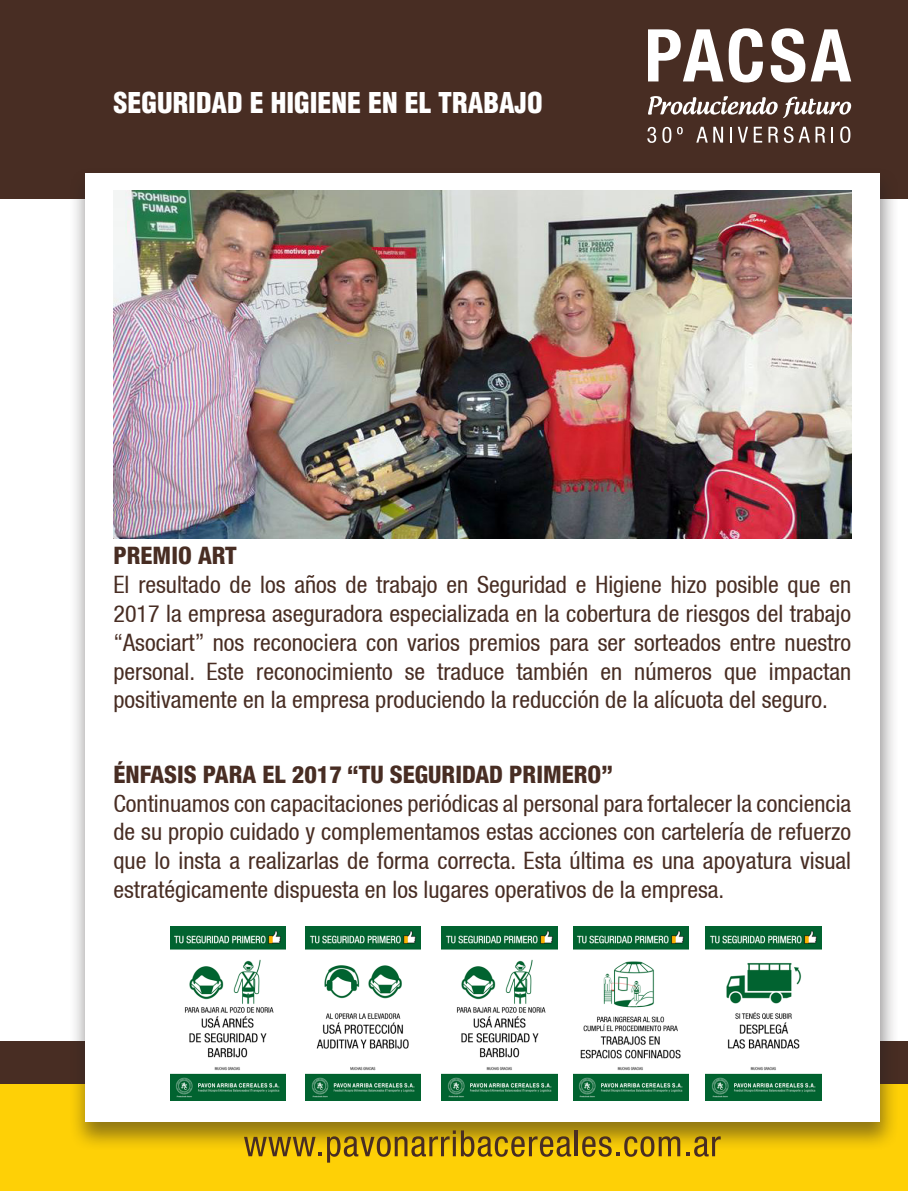
<style>
.page{position:relative;width:908px;height:1191px;background:#fff}
.page>*{position:absolute;margin:0;border:0;box-sizing:border-box;transform-origin:0 0}
.t1{font:900 condensed 28px "Helvetica";color:#fff}
.t2{font:condensed 24px/28.8px "Helvetica 57";color:#482d23;text-align:justify}
.t3{font:800 condensed 24px "Helvetica 87";color:#482d23}
</style>
<div class="page">
<div style="left:0;top:0;width:907px;height:198px;background:#482d23"></div>
<div style="left:0;top:1072px;width:907px;height:119px;background:#fed006"></div>
<div style="left:0;top:1041px;width:907px;height:42px;background:#482d23"></div>
<div style="left:68px;top:167px;width:831px;height:985px;background:#231f20;opacity:.5"></div>
<div style="left:85px;top:173px;width:794px;height:948px;background:#fff"></div>
<svg style="left:648px;top:28px;width:114px;height:54px"></svg>
<svg style="left:770px;top:28px;width:80px;height:54px"></svg>
<svg style="left:648px;top:96px;width:202px;height:22px"></svg>
<svg style="left:647px;top:127px;width:9px;height:16px"></svg>
<svg style="left:662px;top:127px;width:20px;height:16px"></svg>
<svg style="left:696px;top:127px;width:11px;height:16px"></svg>
<svg style="left:713px;top:127px;width:9px;height:16px"></svg>
<svg style="left:730px;top:127px;width:1px;height:16px"></svg>
<svg style="left:737px;top:127px;width:10px;height:16px"></svg>
<svg style="left:753px;top:127px;width:8px;height:16px"></svg>
<svg style="left:768px;top:126px;width:41px;height:17px"></svg>
<svg style="left:815px;top:127px;width:10px;height:16px"></svg>
<svg style="left:831px;top:127px;width:2px;height:16px"></svg>
<svg style="left:840px;top:126px;width:10px;height:17px"></svg>
<img style="left:113px;top:190px;width:737px;height:349px">
<img style="left:170px;top:927px;width:115px;height:173px">
<img style="left:305px;top:927px;width:115px;height:173px">
<img style="left:441px;top:927px;width:116px;height:173px">
<img style="left:573px;top:927px;width:115px;height:173px">
<img style="left:705px;top:927px;width:116px;height:173px">
<svg style="left:244px;top:1136px;width:77px;height:20px"></svg>
<svg style="left:327px;top:1130px;width:244px;height:32px"></svg>
<hr style="left:574px;top:1130px;width:3px;height:26px;background:#482d23">
<svg style="left:582px;top:1136px;width:138px;height:20px"></svg>
<p class="t1" style="left:113px;top:85px;width:430px">SEGURIDAD E HIGIENE EN EL TRABAJO</p>
<p class="t3" style="left:113px;top:541px;width:125px">PREMIO ART</p>
<p class="t2" style="left:113px;top:570px;width:739px">El resultado de los años de trabajo en Seguridad e Higiene hizo posible que en 2017 la empresa aseguradora especializada en la cobertura de riesgos del trabajo “Asociart” nos reconociera con varios premios para ser sorteados entre nuestro personal. Este reconocimiento se traduce también en números que impactan positivamente en la empresa produciendo la reducción de la alícuota del seguro.</p>
<p class="t3" style="left:113px;top:759px;width:500px">ÉNFASIS PARA EL 2017 “TU SEGURIDAD PRIMERO”</p>
<p class="t2" style="left:113px;top:788px;width:739px">Continuamos con capacitaciones periódicas al personal para fortalecer la conciencia de su propio cuidado y complementamos estas acciones con cartelería de refuerzo que lo insta a realizarlas de forma correcta. Esta última es una apoyatura visual estratégicamente dispuesta en los lugares operativos de la empresa.</p>
</div>
